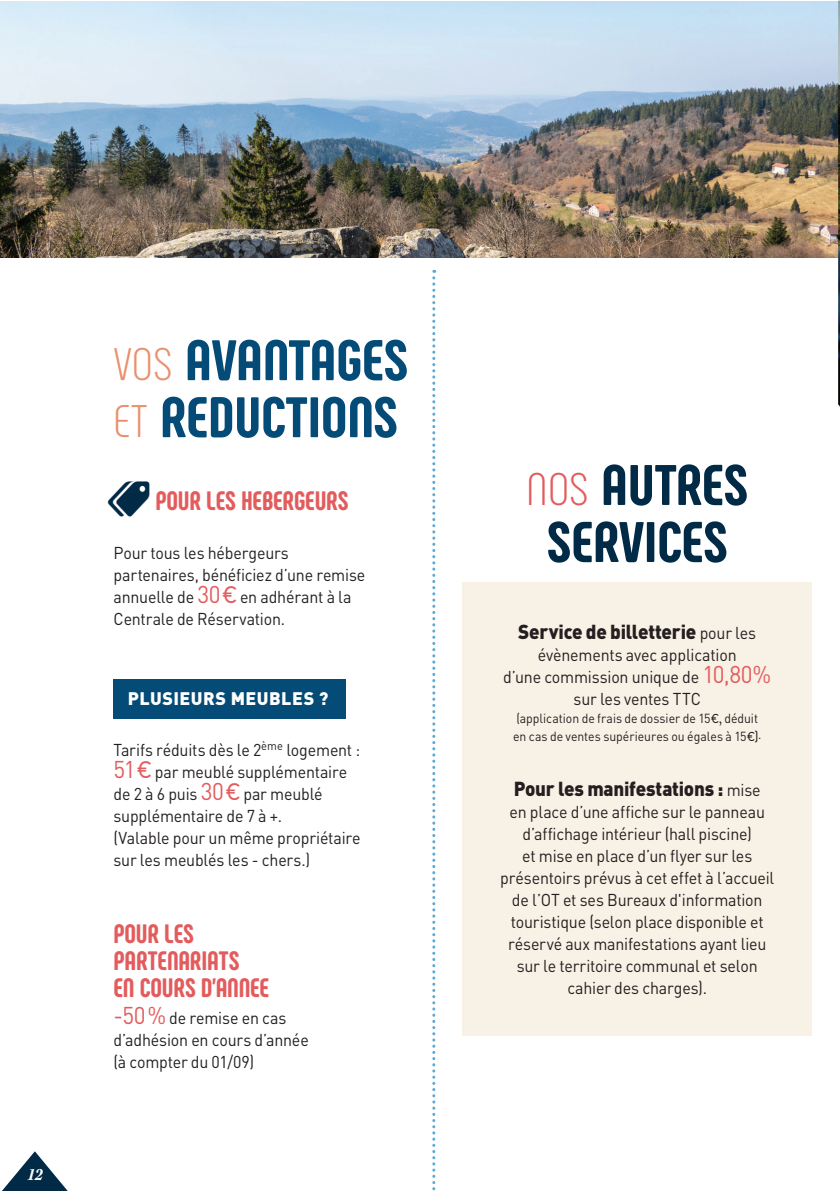
<style>
.page{position:relative;width:840px;height:1191px;background:#fff}
.page>*{position:absolute;margin:0;border:0;box-sizing:border-box;transform-origin:0 0}
.t1{font:800 57px/57px "Phenomena";color:#044b78;scale:1.05 1}
.t2{font:800 57px/57px "Phenomena";color:#002a46;text-align:center;scale:1.05 1}
.t3{font:800 26.6px/26.8px "Phenomena";letter-spacing:-.005em;color:#e35c5d}
.t4{font:900 20px "DIN Pro";letter-spacing:-.015em;color:#231f20;scale:.94 1}
.t5{font:900 18px "DIN Pro";letter-spacing:.025em;color:#fff}
.t6{font:18px "Kepler Std Bold Scn It";color:#fff;scale:.94 1}
.t7{font:17px/22px "DIN Pro";letter-spacing:-.01em;color:#231f20;scale:.94 1}
.t8{font:13px/18px "DIN Pro";color:#231f20;scale:.94 1}
.s1{font-weight:300;font-size:45.6px;color:#e9906e}
.s2{font-size:24px;color:#e35c5d}
.s3{font-family:"Merlo Round";font-weight:700;font-size:24px;color:#e35c5d}
.s4{font-weight:300;font-size:45.6px;color:#e35c5d}
.s5{font-weight:400;font-size:17px}
.s6{font-family:"Merlo Round";font-weight:700}
</style>
<div class="page">
<div style="left:462px;top:582px;width:349px;height:454px;background:#f8f1e5"></div>
<svg style="left:432px;top:270px;width:3px;height:921px"></svg>
<div style="left:113px;top:679px;width:232px;height:40px;background:#044b78"></div>
<img style="left:0;top:2px;width:837px;height:255px">
<img style="left:837px;top:1px;width:2px;height:405px">
<svg style="left:2px;top:1151px;width:66px;height:40px"></svg>
<p class="t6" style="left:27px;top:1164px;width:18px">12</p>
<h1 class="t1" style="left:113px;top:331px;width:282px"><span class="s1">VOS</span> AVANTAGES<br><span class="s1">ET</span> REDUCTIONS</h1>
<h2 class="t3" style="left:155px;top:487px;width:194px">POUR LES HEBERGEURS</h2>
<p class="t7" style="left:113px;top:540px;width:269px">Pour tous les hébergeurs partenaires, bénéficiez d’une remise annuelle de <span class="s2">30</span><span class="s3">€</span> en adhérant à la<br>Centrale de Réservation.</p>
<p class="t5" style="left:128px;top:682px;width:202px">PLUSIEURS MEUBLES ?</p>
<p class="t7" style="left:113px;top:736px;width:264px">Tarifs réduits dès le 2<sup>ème</sup> logement :<br><span class="s2">51</span><span class="s3">€</span> par meublé supplémentaire de 2 à 6 puis <span class="s2">30</span><span class="s3">€</span> par meublé supplémentaire de 7 à +.<br>(Valable pour un même propriétaire sur les meublés les - chers.)</p>
<h2 class="t3" style="left:113px;top:920px;width:157px">POUR LES<br>PARTENARIATS<br>EN COURS D’ANNEE</h2>
<p class="t7" style="left:113px;top:1005px;width:209px"><span class="s2">-50%</span> de remise en cas d’adhésion en cours d’année (à compter du 01/09)</p>
<h1 class="t2" style="left:526px;top:456px;width:213px"><span class="s4">NOS</span> AUTRES<br>SERVICES</h1>
<p class="t4" style="left:518px;top:614px;width:254px">Service de billetterie <span class="s5">pour les</span></p>
<p class="t7" style="left:503px;top:642px;width:286px;text-align:center">évènements avec application<br>d’une commission unique de <span class="s2">10,80% </span>sur les ventes TTC</p>
<p class="t8" style="left:513px;top:707px;width:265px">(application de frais de dossier de 15<span class="s6">€,</span> déduit en cas de ventes supérieures ou égales à 15<span class="s6">€)</span>.</p>
<p class="t4" style="left:513px;top:772px;width:264px">Pour les manifestations : <span class="s5">mise</span></p>
<p class="t7" style="left:500px;top:799px;width:293px;text-align:center">en place d’une affiche sur le panneau d’affichage intérieur (hall piscine)<br>et mise en place d’un flyer sur les présentoirs prévus à cet effet à l’accueil de l’OT et ses Bureaux d'information touristique (selon place disponible et réservé aux manifestations ayant lieu sur le territoire communal et selon cahier des charges).</p>
</div>
